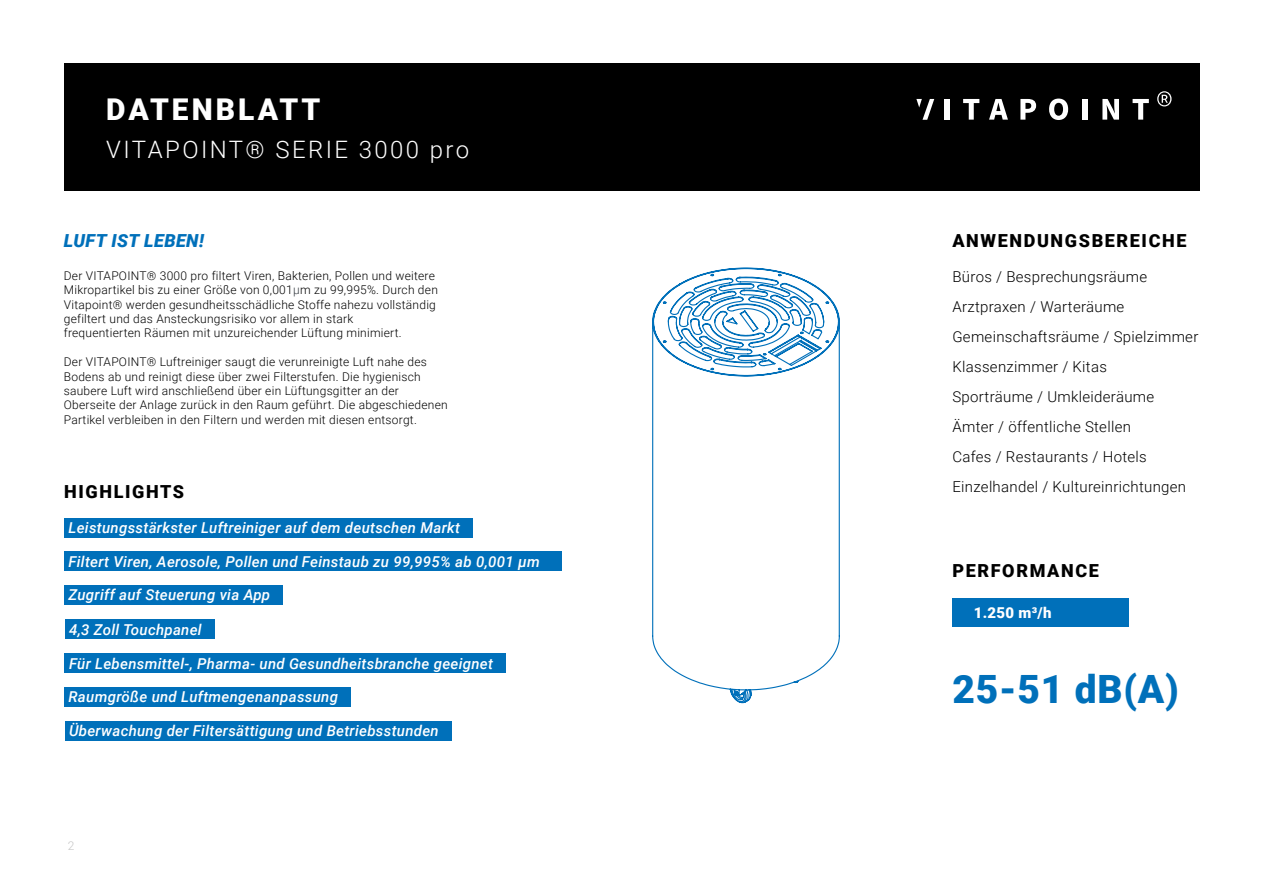
<style>
.page{position:relative;width:1263px;height:893px;background:#fff}
.page>*{position:absolute;margin:0;border:0;box-sizing:border-box;transform-origin:0 0}
.t1{font:900 39px "Roboto";color:#0070ba}
.t2{font:900 30px "Roboto";letter-spacing:.1em;color:#fff}
.t3{font:300 24px "Roboto";letter-spacing:.1em;color:#fff}
.t4{font:900 18px "Roboto";letter-spacing:.09em;color:#000}
.t5{font:italic 900 18px "Roboto";letter-spacing:.02em;color:#0070ba}
.t6{font:italic 500 15px "Roboto";letter-spacing:.02em;color:#fff}
.t7{font:300 15px/30px "Roboto";letter-spacing:.02em;color:#000}
.t8{font:900 15px "Roboto";color:#fff}
.t9{font:300 12px/14.4px "Roboto";letter-spacing:.02em;color:#000}
.t10{font:300 12px "Roboto";color:#c6c6c6}
.s1{color:#373d43}
</style>
<div class="page">
<div style="left:64px;top:63px;width:1135px;height:128px;background:#000"></div>
<div style="left:952px;top:598px;width:177px;height:28px;background:#0070ba"></div>
<svg style="left:652px;top:267px;width:188px;height:437px"></svg>
<div style="left:64px;top:518px;width:409px;height:19px;background:#0070ba"></div>
<div style="left:64px;top:552px;width:497px;height:19px;background:#0070ba"></div>
<div style="left:65px;top:619px;width:150px;height:20px;background:#0070ba"></div>
<div style="left:65px;top:653px;width:441px;height:20px;background:#0070ba"></div>
<div style="left:64px;top:687px;width:287px;height:20px;background:#0070ba"></div>
<div style="left:65px;top:721px;width:386px;height:19px;background:#0070ba"></div>
<div style="left:64px;top:585px;width:219px;height:20px;background:#0070ba"></div>
<div style="left:944px;top:99px;width:5px;height:21px;background:#fff"></div>
<svg style="left:963px;top:99px;width:16px;height:21px"></svg>
<svg style="left:989px;top:99px;width:19px;height:21px"></svg>
<svg style="left:1020px;top:99px;width:16px;height:21px"></svg>
<svg style="left:1049px;top:99px;width:19px;height:21px"></svg>
<div style="left:1082px;top:99px;width:5px;height:21px;background:#fff"></div>
<svg style="left:1102px;top:99px;width:17px;height:21px"></svg>
<svg style="left:1132px;top:99px;width:17px;height:21px"></svg>
<svg style="left:916px;top:99px;width:18px;height:21px"></svg>
<svg style="left:1157px;top:91px;width:14px;height:15px"></svg>
<h2 class="t2" style="left:106px;top:88px;width:216px">DATENBLATT</h2>
<h3 class="t3" style="left:106px;top:132px;width:364px">VITAPOINT® SERIE 3000 pro</h3>
<h3 class="t5" style="left:64px;top:228px;width:142px">LUFT IST LEBEN!</h3>
<p class="t9" style="left:64px;top:268px;width:376px">Der VITAPOINT® 3000 pro filtert Viren, Bakterien, Pollen und weitere Mikropartikel bis zu einer Größe von 0,001<span class="s1">µ</span>m zu 99,995%. Durch den Vitapoint® werden gesundheitsschädliche Stoffe nahezu vollständig gefiltert und das Ansteckungsrisiko vor allem in stark<br>frequentierten Räumen mit unzureichender Lüftung minimiert.</p>
<p class="t9" style="left:64px;top:354px;width:385px">Der VITAPOINT® Luftreiniger saugt die verunreinigte Luft nahe des Bodens ab und reinigt diese über zwei Filterstufen. Die hygienisch saubere Luft wird anschließend über ein Lüftungsgitter an der Oberseite der Anlage zurück in den Raum geführt. Die abgeschiedenen Partikel verbleiben in den Filtern und werden mit diesen entsorgt.</p>
<h3 class="t4" style="left:64px;top:479px;width:121px">HIGHLIGHTS</h3>
<p class="t6" style="left:69px;top:517px;width:393px">Leistungsstärkster Luftreiniger auf dem deutschen Markt</p>
<p class="t6" style="left:69px;top:551px;width:473px">Filtert Viren, Aerosole, Pollen und Feinstaub zu 99,995% ab 0,001 µm</p>
<p class="t6" style="left:69px;top:584px;width:203px">Zugriff auf Steuerung via App</p>
<p class="t6" style="left:69px;top:619px;width:134px">4,3 Zoll Touchpanel</p>
<p class="t6" style="left:69px;top:653px;width:425px">Für Lebensmittel-, Pharma- und Gesundheitsbranche geeignet</p>
<p class="t6" style="left:69px;top:686px;width:271px">Raumgröße und Luftmengenanpassung</p>
<p class="t6" style="left:69px;top:720px;width:371px">Überwachung der Filtersättigung und Betriebsstunden</p>
<p class="t10" style="left:68px;top:838px;width:8px">2</p>
<h3 class="t4" style="left:952px;top:228px;width:236px">ANWENDUNGSBEREICHE</h3>
<p class="t7" style="left:952px;top:261px;width:247px">Büros / Besprechungsräume<br>Arztpraxen / Warteräume<br>Gemeinschaftsräume / Spielzimmer<br>Klassenzimmer / Kitas<br>Sporträume / Umkleideräume<br>Ämter / öffentliche Stellen<br>Cafes / Restaurants / Hotels<br>Einzelhandel / Kultureinrichtungen</p>
<h3 class="t4" style="left:952px;top:558px;width:148px">PERFORMANCE</h3>
<p class="t8" style="left:974px;top:602px;width:79px">1.250 m³/h</p>
<h1 class="t1" style="left:952px;top:661px;width:228px">25-51 dB(A)</h1>
</div>
